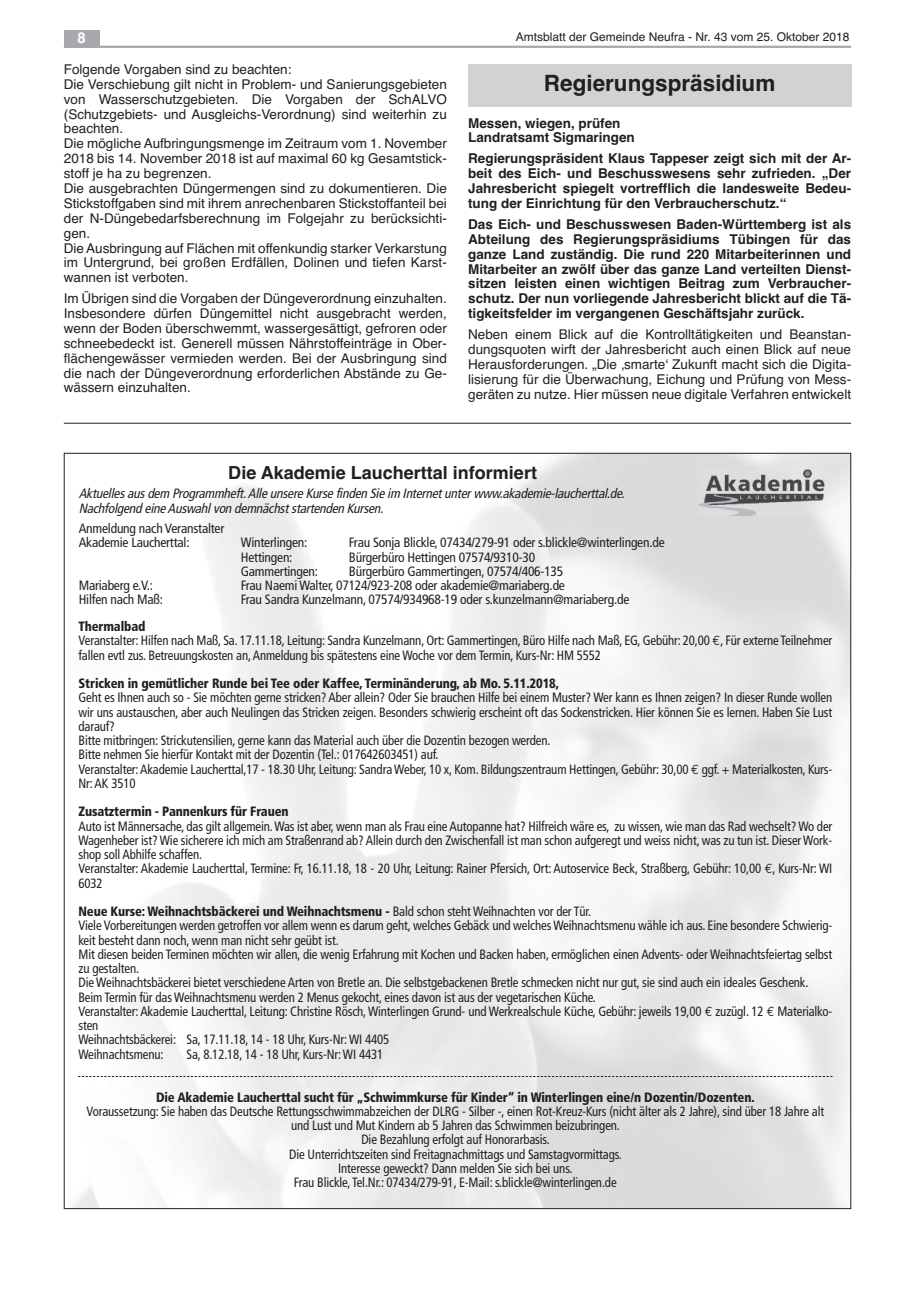
<style>
.page{position:relative;width:915px;height:1297px;background:#fff}
.page>*{position:absolute;margin:0;border:0;box-sizing:border-box;transform-origin:0 0}
.t1{font:700 22.5px "Helvetica";color:#231f20}
.t2{font:700 18px "Helvetica";color:#231f20}
.t3{font:700 15px "Helvetica";color:#fff}
.t4{font:condensed 13.5px/14.2px "Frutiger";letter-spacing:-.01em;color:#231f20;scale:.95 1}
.t5{font:13.5px/14.9px "Helvetica";color:#231f20;text-align:justify}
.t6{font:700 13.5px/14.9px "Helvetica";color:#231f20;text-align:justify}
.t7{font:condensed 13.5px/14.2px "Frutiger";letter-spacing:-.01em;color:#231f20}
.t8{font:900 condensed 13.5px "Frutiger";letter-spacing:-.01em;color:#231f20;scale:.95 1}
.t9{font:italic condensed 13.5px/15px "Frutiger";letter-spacing:-.015em;color:#231f20}
.t10{font:12px "Helvetica";color:#231f20}
.s1{font-weight:900}
.s2{font-family:"Euro Mono";font-stretch:normal}
</style>
<div class="page">
<div style="left:468px;top:64px;width:382px;height:42px;background:#d1d2d4"></div>
<img style="left:698px;top:469px;width:126px;height:46px">
<svg style="left:78px;top:1076px;width:754px;height:1px"></svg>
<hr style="left:64px;top:423px;width:786px;height:1px;background:#231f20">
<hr style="left:64px;top:46px;width:786px;height:2px;background:#a8a9ad">
<div style="left:64px;top:30px;width:35px;height:17px;background:#a8a9ad"></div>
<p class="t3" style="left:77px;top:29px;width:10px">8</p>
<p class="t10" style="left:515px;top:30px;width:335px">Amtsblatt der Gemeinde Neufra - Nr. 43 vom 25. Oktober 2018</p>
<p class="t5" style="left:64px;top:62px;width:384px;text-align:left">Folgende Vorgaben sind zu beachten:<br>Die Verschiebung gilt nicht in Problem- und Sanierungsgebieten von Wasserschutzgebieten. Die Vorgaben der SchALVO (Schutzgebiets- und Ausgleichs-Verordnung) sind weiterhin zu beachten.<br>Die mögliche Aufbringungsmenge im Zeitraum vom 1. November 2018 bis 14. November 2018 ist auf maximal 60 kg Gesamtstick&shy;stoff je ha zu begrenzen.<br>Die ausgebrachten Düngermengen sind zu dokumentieren. Die Stickstoffgaben sind mit ihrem anrechenbaren Stickstoffanteil bei der N-Düngebedarfsberechnung im Folgejahr zu berücksichti&shy;gen.<br>DieAusbringung auf Flächen mit offenkundig starker Verkarstung im Untergrund, bei großen Erdfällen, Dolinen und tiefen Karst&shy;wannen ist verboten.</p>
<p class="t5" style="left:64px;top:291px;width:384px">Im Übrigen sind die Vorgaben der Düngeverordnung einzuhalten.<br>Insbesondere dürfen Düngemittel nicht ausgebracht werden, wenn der Boden überschwemmt, wassergesättigt, gefroren oder schneebedeckt ist. Generell müssen Nährstoffeinträge in Ober&shy;flächengewässer vermieden werden. Bei der Ausbringung sind die nach der Düngeverordnung erforderlichen Abstände zu Ge&shy;wässern einzuhalten.</p>
<h1 class="t1" style="left:543px;top:70px;width:233px">Regierungspräsidium</h1>
<p class="t6" style="left:468px;top:115px;width:168px">Messen, wiegen, prüfen landratsamt Sigmaringen</p>
<p class="t6" style="left:468px;top:151px;width:384px">Regierungspräsident Klaus tappeser zeigt sich mit der Ar&shy;beit des eich- und beschusswesens sehr zufrieden. „der Jahresbericht spiegelt vortrefflich die landesweite bedeu&shy;tung der einrichtung für den Verbraucherschutz.“</p>
<p class="t6" style="left:468px;top:217px;width:384px">das eich- und beschusswesen baden-Württemberg ist als Abteilung des Regierungspräsidiums tübingen für das ganze land zuständig. die rund 220 Mitarbeiterinnen und Mitarbeiter an zwölf über das ganze land verteilten dienst&shy;sitzen leisten einen wichtigen beitrag zum Verbraucher&shy;schutz. der nun vorliegende Jahresbericht blickt auf die tä&shy;tigkeitsfelder im vergangenen Geschäftsjahr zurück.</p>
<p class="t5" style="left:468px;top:327px;width:384px">Neben einem Blick auf die Kontrolltätigkeiten und Beanstan&shy;dungsquoten wirft der Jahresbericht auch einen Blick auf neue Herausforderungen. „Die ‚smarte‘ Zukunft macht sich die Digita&shy;lisierung für die Überwachung, Eichung und Prüfung von Mess&shy;geräten zu nutze. Hier müssen neue digitale Verfahren entwickelt</p>
<h2 class="t2" style="left:228px;top:462px;width:310px">die Akademie laucherttal informiert</h2>
<p class="t9" style="left:79px;top:487px;width:550px">Aktuelles aus dem Programmheft.Alle unsere Kurse finden Sie im Internet unter www.akademie-laucherttal.de.<br>Nachfolgend eine Auswahl von demnächst startenden Kursen.</p>
<p class="t7" style="left:79px;top:522px;width:147px">Anmeldung nach Veranstalter<br>Akademie Laucherttal:</p>
<p class="t7" style="left:241px;top:537px;width:68px">Winterlingen:</p>
<p class="t7" style="left:349px;top:537px;width:317px">Frau Sonja Blickle, 07434/279-91 oder s.blickle@winterlingen.de</p>
<p class="t7" style="left:241px;top:551px;width:53px">Hettingen:</p>
<p class="t7" style="left:349px;top:551px;width:188px">Bürgerbüro Hettingen 07574/9310-30</p>
<p class="t7" style="left:241px;top:565px;width:79px">Gammertingen:</p>
<p class="t7" style="left:349px;top:565px;width:216px">Bürgerbüro Gammertingen, 07574/406-135</p>
<p class="t7" style="left:79px;top:579px;width:76px">Mariaberg e.V.:</p>
<p class="t7" style="left:241px;top:579px;width:325px">Frau Naemi Walter, 07124/923-208 oder akademie@mariaberg.de</p>
<p class="t7" style="left:79px;top:594px;width:86px">Hilfen nach Maß:</p>
<p class="t7" style="left:241px;top:594px;width:390px">Frau Sandra Kunzelmann, 07574/934968-19 oder s.kunzelmann@mariaberg.de</p>
<p class="t4" style="left:78px;top:620px;width:794px"><span class="s1">Thermalbad<br></span>Veranstalter: Hilfen nach Maß, Sa. 17.11.18, Leitung: Sandra Kunzelmann, Ort: Gammertingen, Büro Hilfe nach Maß, EG, Gebühr: 20,00 <span class="s2">€</span>, Für externe Teilnehmer fallen evtl zus. Betreuungskosten an,Anmeldung bis spätestens eine Woche vor dem Termin, Kurs-Nr: HM 5552</p>
<p class="t8" style="left:78px;top:678px;width:507px">Stricken in gemütlicher Runde bei Tee oder Kaffee, Terminänderung, ab Mo. 5.11.2018,</p>
<p class="t4" style="left:78px;top:691px;width:794px">Geht es Ihnen auch so - Sie möchten gerne stricken? Aber allein? Oder Sie brauchen Hilfe bei einem Muster? Wer kann es Ihnen zeigen? In dieser Runde wollen wir uns austauschen, aber auch Neulingen das Stricken zeigen. Besonders schwierig erscheint oft das Sockenstricken. Hier können Sie es lernen. Haben Sie Lust darauf?<br>Bitte mitbringen: Strickutensilien, gerne kann das Material auch über die Dozentin bezogen werden.<br>Bitte nehmen Sie hierfür Kontakt mit der Dozentin (Tel.: 017642603451) auf.<br>Veranstalter:Akademie Laucherttal,17 - 18.30 Uhr, Leitung: Sandra Weber, 10 x, Kom. Bildungszentraum Hettingen, Gebühr: 30,00 <span class="s2">€</span> ggf. + Materialkosten, Kurs-Nr:AK 3510</p>
<p class="t8" style="left:78px;top:806px;width:222px">Zusatztermin - Pannenkurs für Frauen</p>
<p class="t4" style="left:78px;top:820px;width:794px">Auto ist Männersache, das gilt allgemein.Was ist aber, wenn man als Frau eine Autopanne hat? Hilfreich wäre es, zu wissen, wie man das Rad wechselt? Wo der Wagenheber ist? Wie sicherere ich mich am Straßenrand ab? Allein durch den Zwischenfall ist man schon aufgeregt und weiss nicht, was zu tun ist. Dieser Work&shy;shop soll Abhilfe schaffen.<br>Veranstalter: Akademie Laucherttal, Termine: Fr, 16.11.18, 18 - 20 Uhr, Leitung: Rainer Pfersich, Ort: Autoservice Beck, Straßberg, Gebühr: 10,00 <span class="s2">€</span>, Kurs-Nr: WI 6032</p>
<p class="t4" style="left:78px;top:905px;width:794px"><span class="s1">Neue Kurse: Weihnachtsbäckerei und Weihnachtsmenu -</span> Bald schon steht Weihnachten vor der Tür.<br>Viele Vorbereitungen werden getroffen vor allem wenn es darum geht, welches Gebäck und welches Weihnachtsmenu wähle ich aus. Eine besondere Schwierig&shy;keit besteht dann noch, wenn man nicht sehr geübt ist.<br>Mit diesen beiden Terminen möchten wir allen, die wenig Erfahrung mit Kochen und Backen haben, ermöglichen einen Advents- oder Weihnachtsfeiertag selbst zu gestalten.<br>Die Weihnachtsbäckerei bietet verschiedene Arten von Bretle an. Die selbstgebackenen Bretle schmecken nicht nur gut, sie sind auch ein ideales Geschenk.<br>Beim Termin für das Weihnachtsmenu werden 2 Menus gekocht, eines davon ist aus der vegetarischen Küche.<br>Veranstalter:Akademie Laucherttal, Leitung: Christine Rösch,Winterlingen Grund- und Werkrealschule Küche, Gebühr: jeweils 19,00 <span class="s2">€</span> zuzügl. 12 <span class="s2">€</span> Materialko&shy;sten<br>Weihnachtsbäckerei: Sa, 17.11.18, 14 - 18 Uhr, Kurs-Nr:WI 4405<br>Weihnachtsmenu:</p>
<p class="t4" style="left:186px;top:1048px;width:208px">Sa, 8.12.18, 14 - 18 Uhr, Kurs-Nr:WI 4431</p>
<p class="t8" style="left:156px;top:1091px;width:631px">Die Akademie Laucherttal sucht für „Schwimmkurse für Kinder“ in Winterlingen eine/n Dozentin/Dozenten.</p>
<p class="t4" style="left:86px;top:1105px;width:777px;text-align:center">Voraussetzung: Sie haben das Deutsche Rettungsschwimmabzeichen der DLRG - Silber -, einen Rot-Kreuz-Kurs (nicht älter als 2 Jahre), sind über 18 Jahre alt und Lust und Mut Kindern ab 5 Jahren das Schwimmen beizubringen.<br>Die Bezahlung erfolgt auf Honorarbasis.<br>Die Unterrichtszeiten sind Freitagnachmittags und Samstagvormittags.<br>Interesse geweckt? Dann melden Sie sich bei uns.<br>Frau Blickle, Tel.Nr.: 07434/279-91, E-Mail: s.blickle@winterlingen.de</p>
</div>
